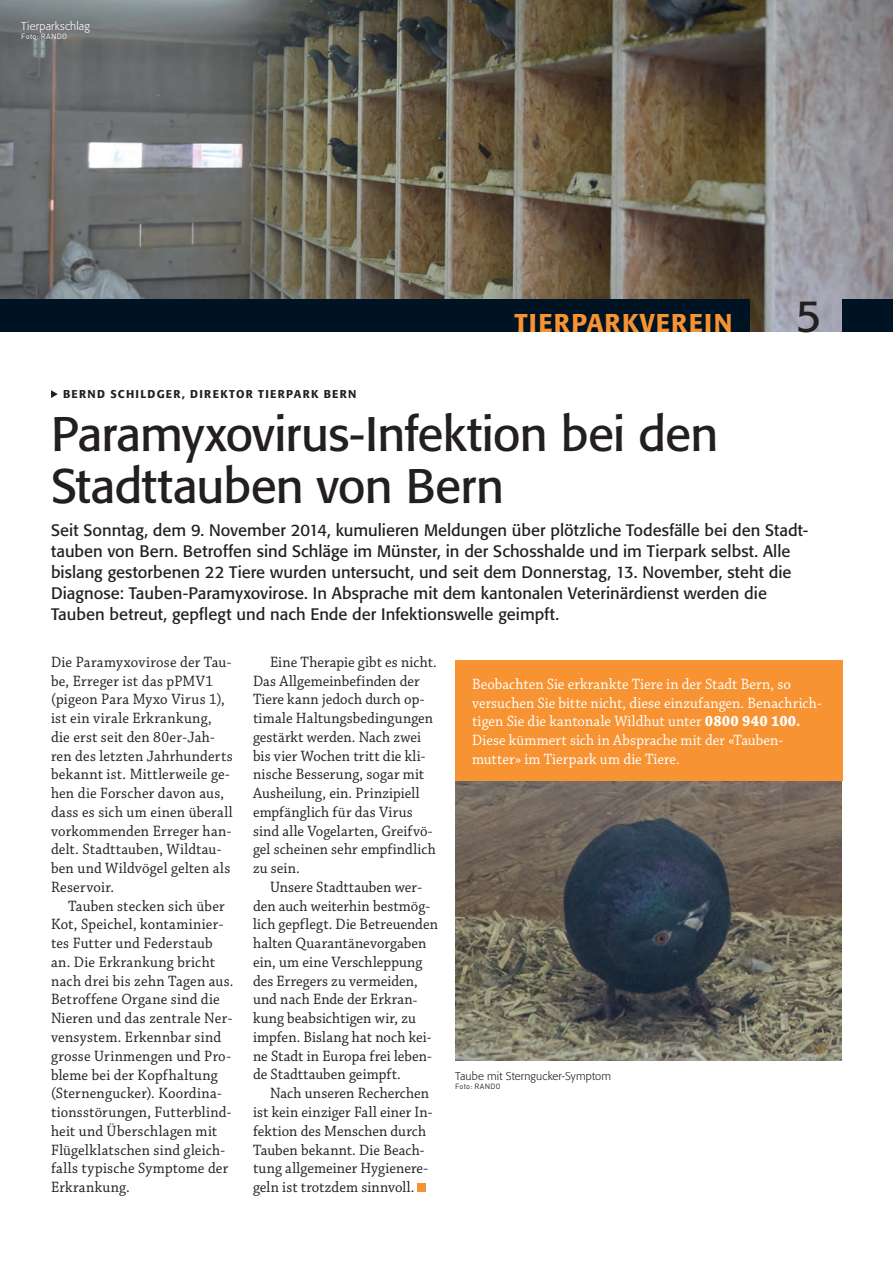
<style>
.page{position:relative;width:893px;height:1263px;background:#fff}
.page>*{position:absolute;margin:0;border:0;box-sizing:border-box;transform-origin:0 0}
.t1{font:48px/52.5px "Formata";letter-spacing:-.015em;color:#231f20}
.t2{font:44.7px "Formata";color:#231f20}
.t3{font:500 25.5px "Formata";letter-spacing:.045em;color:#f79332}
.t4{font:16.5px/21px "Formata";color:#231f20}
.t5{font:15.75px/18.8px "Chaparral Pro";letter-spacing:.01em;color:#231f20;scale:.94 1}
.t6{font:15.75px/18.8px "Chaparral Pro";letter-spacing:.005em;color:#fff;scale:.94 1}
.t7{font:500 11.25px "Formata";letter-spacing:.115em;color:#231f20}
.t8{font:300 11.25px "Formata";letter-spacing:.015em;color:#231f20}
.t9{font:300 11.25px "Formata";letter-spacing:.015em;color:#fff}
.t10{font:7.5px "DIN";letter-spacing:.025em;color:#fff}
.t11{font:7.5px "DIN";letter-spacing:.025em;color:#231f20}
.s1{font-weight:700}
</style>
<div class="page">
<img style="left:0;top:0;width:893px;height:332px">
<div style="left:0;top:299px;width:749px;height:33px;background:#001322"></div>
<div style="left:842px;top:299px;width:51px;height:33px;background:#001322"></div>
<svg style="left:51px;top:390px;width:7px;height:8px"></svg>
<div style="left:418px;top:1183px;width:8px;height:9px;background:#f79332"></div>
<img style="left:455px;top:781px;width:387px;height:280px">
<div style="left:455px;top:660px;width:387px;height:121px;background:#f79332"></div>
<p class="t9" style="left:21px;top:19px;width:70px">Tierparkschlag</p>
<p class="t10" style="left:21px;top:31px;width:47px">Foto: RANDO</p>
<h3 class="t3" style="left:514px;top:307px;width:220px">TIERPARKVEREIN</h3>
<h2 class="t2" style="left:796px;top:289px;width:28px">5</h2>
<p class="t7" style="left:63px;top:387px;width:295px">BERND SCHILDGER, DIREKTOR TIERPARK BERN</p>
<h1 class="t1" style="left:51px;top:407px;width:669px">Paramyxovirus-Infektion bei den<br>Stadttauben von Bern</h1>
<p class="t4" style="left:51px;top:519px;width:758px">Seit Sonntag, dem 9. November 2014, kumulieren Meldungen über plötzliche Todesfälle bei den Stadt&shy;tauben von Bern. Betroffen sind Schläge im Münster, in der Schosshalde und im Tierpark selbst. Alle bislang gestorbenen 22 Tiere wurden untersucht, und seit dem Donnerstag, 13. November, steht die Diagnose: Tauben-Paramyxovirose. In Absprache mit dem kantonalen Veterinärdienst werden die Tauben betreut, gepflegt und nach Ende der Infektionswelle geimpft.</p>
<p class="t5" style="left:51px;top:653px;width:195px">Die Paramyxovirose der Tau&shy;be, Erreger ist das pPMV1 (pigeon Para Myxo Virus 1), ist ein virale Erkrankung, die erst seit den 80er-Jah&shy;ren des letzten Jahrhunderts bekannt ist. Mittlerweile ge&shy;hen die Forscher davon aus, dass es sich um einen überall vorkommenden Erreger han&shy;delt. Stadttauben, Wildtau&shy;ben und Wildvögel gelten als<br>Reservoir.</p>
<p class="t5" style="left:51px;top:897px;width:196px;text-indent:17px">Tauben stecken sich über<br>Kot, Speichel, kontaminier&shy;tes Futter und Federstaub an. Die Erkrankung bricht nach drei bis zehn Tagen aus.<br>Betroffene Organe sind die<br>Nieren und das zentrale Ner&shy;vensystem. Erkennbar sind grosse Urinmengen und Pro&shy;bleme bei der Kopfhaltung (Sternengucker). Koordina&shy;tionsstörungen, Futterblind&shy;heit und Überschlagen mit<br>Flügelklatschen sind gleich&shy;falls typische Symptome der<br>Erkrankung.</p>
<p class="t5" style="left:253px;top:653px;width:197px;text-indent:17px">Eine Therapie gibt es nicht.<br>Das Allgemeinbefinden der<br>Tiere kann jedoch durch op&shy;timale Haltungsbedingungen gestärkt werden. Nach zwei bis vier Wochen tritt die kli&shy;nische Besserung, sogar mit<br>Ausheilung, ein. Prinzipiell empfänglich für das Virus sind alle Vogelarten, Greifvö&shy;gel scheinen sehr empfindlich zu sein.</p>
<p class="t5" style="left:253px;top:878px;width:198px;text-indent:17px">Unsere Stadttauben wer&shy;den auch weiterhin bestmög&shy;lich gepflegt. Die Betreuenden halten Quarantänevorgaben ein, um eine Verschleppung des Erregers zu vermeiden, und nach Ende der Erkran&shy;kung beabsichtigen wir, zu impfen. Bislang hat noch kei&shy;ne Stadt in Europa frei leben&shy;de Stadttauben geimpft.</p>
<p class="t5" style="left:253px;top:1084px;width:193px;text-indent:17px">Nach unseren Recherchen ist kein einziger Fall einer In&shy;fektion des Menschen durch<br>Tauben bekannt. Die Beach&shy;tung allgemeiner Hygienere&shy;geln ist trotzdem sinnvoll.</p>
<p class="t6" style="left:472px;top:675px;width:373px">Beobachten Sie erkrankte Tiere in der Stadt Bern, so versuchen Sie bitte nicht, diese einzufangen. Benachrich&shy;tigen Sie die kantonale Wildhut unter <span class="s1">0800 940 100.<br></span>Diese kümmert sich in Absprache mit der «Tauben&shy;mutter» im Tierpark um die Tiere.</p>
<p class="t8" style="left:455px;top:1069px;width:158px">Taube mit Sterngucker-Symptom</p>
<p class="t11" style="left:455px;top:1081px;width:47px">Foto: RANDO</p>
</div>
